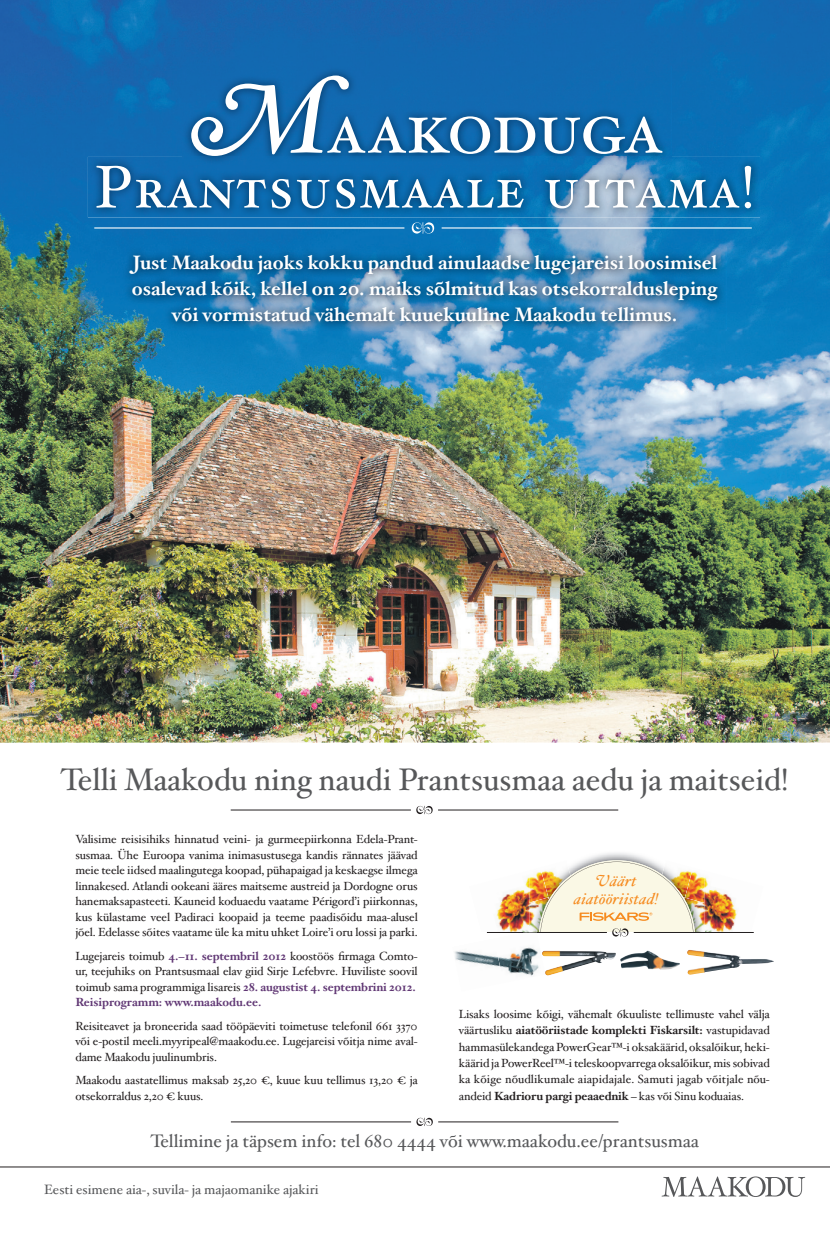
<style>
.page{position:relative;width:830px;height:1234px;background:#fff}
.page>*{position:absolute;margin:0;border:0;box-sizing:border-box;transform-origin:0 0}
.t1{font:76.35px "Hoefler Txt Roman SC";letter-spacing:-.02em;color:#fff}
.t2{font:60.15px "Hoefler Txt Roman SC";letter-spacing:.02em;color:#fff}
.t3{font:31.2px "Hoefler Txt";color:#57585a}
.t4{font:700 19.5px/26px "Hoefler Txt";color:#fff;text-align:center}
.t5{font:18.15px "Hoefler Txt";color:#57585a}
.t6{font:italic 15.75px/17.7px "Hoefler Txt Swash";letter-spacing:.02em;color:#f68b1f;text-align:center}
.t7{font:13.65px "Hoefler Txt";color:#57585a}
.t8{font:11.85px/15.5px "Hoefler Txt";letter-spacing:-.01em;color:#231f20;text-align:justify}
.s1{font-family:"Hoefler Txt Swash";font-style:italic;font-size:97.35px}
.s2{font-weight:700;color:#603774}
.s3{font-weight:700}
</style>
<div class="page">
<img style="left:0;top:0;width:829px;height:742px">
<hr style="left:0;top:1166px;width:829px;height:1px;background:#231f20">
<svg style="left:661px;top:1176px;width:143px;height:20px"></svg>
<img style="left:704px;top:877px;width:33px;height:55px">
<img style="left:496px;top:889px;width:25px;height:43px">
<img style="left:693px;top:870px;width:11px;height:27px">
<img style="left:693px;top:897px;width:11px;height:35px">
<hr style="left:486px;top:932px;width:120px;height:1px;background:#231f20">
<hr style="left:633px;top:932px;width:120px;height:1px;background:#231f20">
<img style="left:454px;top:951px;width:40px;height:15px">
<img style="left:494px;top:952px;width:27px;height:22px">
<svg style="left:521px;top:861px;width:172px;height:115px"></svg>
<img style="left:620px;top:950px;width:59px;height:19px">
<img style="left:686px;top:949px;width:87px;height:25px">
<img style="left:541px;top:950px;width:74px;height:25px">
<svg style="left:416px;top:1117px;width:16px;height:8px"></svg>
<hr style="left:438px;top:1121px;width:180px;height:1px;background:#231f20">
<hr style="left:231px;top:1121px;width:180px;height:1px;background:#231f20">
<svg style="left:416px;top:805px;width:16px;height:9px"></svg>
<hr style="left:438px;top:809px;width:180px;height:1px;background:#231f20">
<hr style="left:230px;top:809px;width:181px;height:1px;background:#231f20">
<svg style="left:411px;top:222px;width:23px;height:12px"></svg>
<hr style="left:441px;top:227px;width:310px;height:1px;background:#fff">
<hr style="left:94px;top:227px;width:310px;height:1px;background:#fff">
<img style="left:88px;top:157px;width:671px;height:60px">
<img style="left:182px;top:67px;width:488px;height:98px">
<img style="left:121px;top:246px;width:604px;height:85px">
<h1 class="t1" style="left:189px;top:79px;width:474px"><span class="s1">M</span>aakoduga</h1>
<h2 class="t2" style="left:95px;top:149px;width:661px">Prantsusmaale uitama!</h2>
<h3 class="t4" style="left:132px;top:249px;width:586px">Just Maakodu jaoks kokku pandud ainulaadse lugejareisi loosimisel osalevad kõik, kellel on 20. maiks sõlmitud kas otsekorraldusleping või vormistatud vähemalt kuuekuuline Maakodu tellimus.</h3>
<h3 class="t3" style="left:60px;top:759px;width:729px">Telli Maakodu ning naudi Prantsusmaa aedu ja maitseid!</h3>
<p class="t8" style="left:75px;top:831px;width:344px">Valisime reisisihiks hinnatud veini- ja gurmeepiirkonna Edela-Prant&shy;susmaa. Ühe Euroopa vanima inimasustusega kandis rännates jäävad meie teele iidsed maalingutega koopad, pühapaigad ja keskaegse ilmega linnakesed. Atlandi ookeani ääres maitseme austreid ja Dordogne orus hanemaksapasteeti. Kauneid koduaedu vaatame Périgord’i piirkonnas, kus külastame veel Padiraci koopaid ja teeme paadisõidu maa-alusel jõel. Edelasse sõites vaatame üle ka mitu uhket Loire’i oru lossi ja parki.</p>
<p class="t8" style="left:75px;top:947px;width:343px;text-align:left">Lugejareis toimub <span class="s2">4.–11. septembril 2012</span> koostöös firmaga Comto&shy;ur, teejuhiks on Prantsusmaal elav giid Sirje Lefebvre. Huviliste soovil toimub sama programmiga lisareis <span class="s2">28. augustist 4. septembrini 2012.<br>Reisiprogramm: www.maakodu.ee.</span></p>
<p class="t8" style="left:75px;top:1017px;width:344px">Reisiteavet ja broneerida saad tööpäeviti toimetuse telefonil 661 3370 või e-postil meeli.myyripeal@maakodu.ee. Lugejareisi võitja nime aval&shy;dame Maakodu juulinumbris.</p>
<p class="t8" style="left:75px;top:1071px;width:344px">Maakodu aastatellimus maksab 25,20 €, kuue kuu tellimus 13,20 € ja otsekorraldus 2,20 € kuus.</p>
<h3 class="t6" style="left:573px;top:871px;width:86px">Väärt aiatööriistad!</h3>
<p class="t8" style="left:458px;top:1005px;width:312px;line-height:16.2px">Lisaks loosime kõigi, vähemalt 6kuuliste tellimuste vahel välja väärtusliku <span class="s3">aiatööriistade komplekti Fiskarsilt:</span> vastupidavad hammasülekandega PowerGear™-i oksakäärid, oksalõikur, heki&shy;käärid ja PowerReel™-i teleskoopvarrega oksalõikur, mis sobivad ka kõige nõudlikumale aiapidajale. Samuti jagab võitjale nõu&shy;andeid <span class="s3">Kadrioru pargi peaaednik</span> – kas või Sinu koduaias.</p>
<h3 class="t5" style="left:150px;top:1129px;width:549px">Tellimine ja täpsem info: tel 680 4444 või www.maakodu.ee/prantsusmaa</h3>
<p class="t7" style="left:44px;top:1180px;width:276px">Eesti esimene aia-, suvila- ja majaomanike ajakiri</p>
</div>
